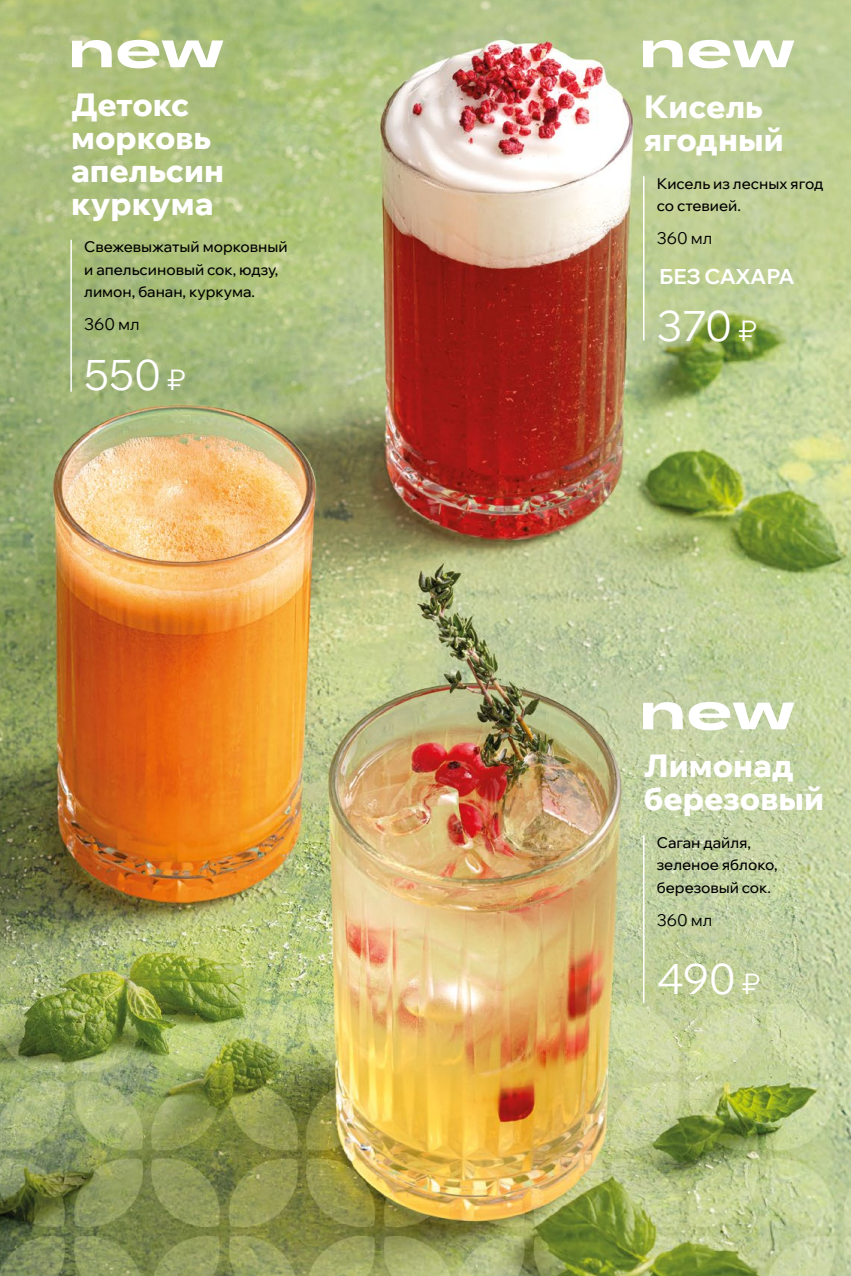
<style>
.page{position:relative;width:851px;height:1276px;background:#fff}
.page>*{position:absolute;margin:0;border:0;box-sizing:border-box;transform-origin:0 0}
.t1{font:42px "Wix Madefor Display";color:#fff}
.t2{font:800 31.5px/33px "Wix Madefor Display";color:#fff}
.t3{font:700 21px "Wix Madefor Display";letter-spacing:-.02em;color:#fff}
.t4{font:16.5px "Wix Madefor Display";color:#000}
.t5{font:500 15px/22.5px "Wix Madefor Display";color:#000}
.s1{font-size:28.5px}
</style>
<div class="page">
<img style="left:0;top:0;width:850px;height:1276px">
<hr style="left:70px;top:240px;width:2px;height:152px;background:#fff">
<hr style="left:643px;top:835px;width:1px;height:168px;background:#fff">
<hr style="left:643px;top:176px;width:1px;height:164px;background:#fff">
<svg style="left:643px;top:39px;width:39px;height:28px"></svg>
<svg style="left:688px;top:40px;width:106px;height:28px"></svg>
<svg style="left:72px;top:39px;width:151px;height:29px"></svg>
<svg style="left:643px;top:701px;width:39px;height:28px"></svg>
<svg style="left:688px;top:702px;width:106px;height:28px"></svg>
<h2 class="t2" style="left:71px;top:85px;width:154px">Детокс морковь апельсин куркума</h2>
<p class="t5" style="left:84px;top:235px;width:205px">Свежевыжатый морковный и апельсиновый сок, юдзу, лимон, банан, куркума.</p>
<p class="t4" style="left:84px;top:312px;width:57px">360 мл</p>
<h1 class="t1" style="left:84px;top:343px;width:103px">550 <span class="s1">₽</span></h1>
<h2 class="t2" style="left:643px;top:88px;width:141px">Кисель ягодный</h2>
<p class="t5" style="left:656px;top:171px;width:168px">Кисель из лесных ягод со стевией.</p>
<p class="t4" style="left:656px;top:226px;width:57px">360 мл</p>
<h3 class="t3" style="left:659px;top:260px;width:137px">БЕЗ САХАРА</h3>
<h1 class="t1" style="left:656px;top:294px;width:101px">370 <span class="s1">₽</span></h1>
<h2 class="t2" style="left:643px;top:747px;width:182px">Лимонад березовый</h2>
<p class="t5" style="left:656px;top:830px;width:122px">Саган дайля, зеленое яблоко, березовый сок.</p>
<p class="t4" style="left:656px;top:907px;width:57px">360 мл</p>
<h1 class="t1" style="left:656px;top:947px;width:105px">490 <span class="s1">₽</span></h1>
</div>
